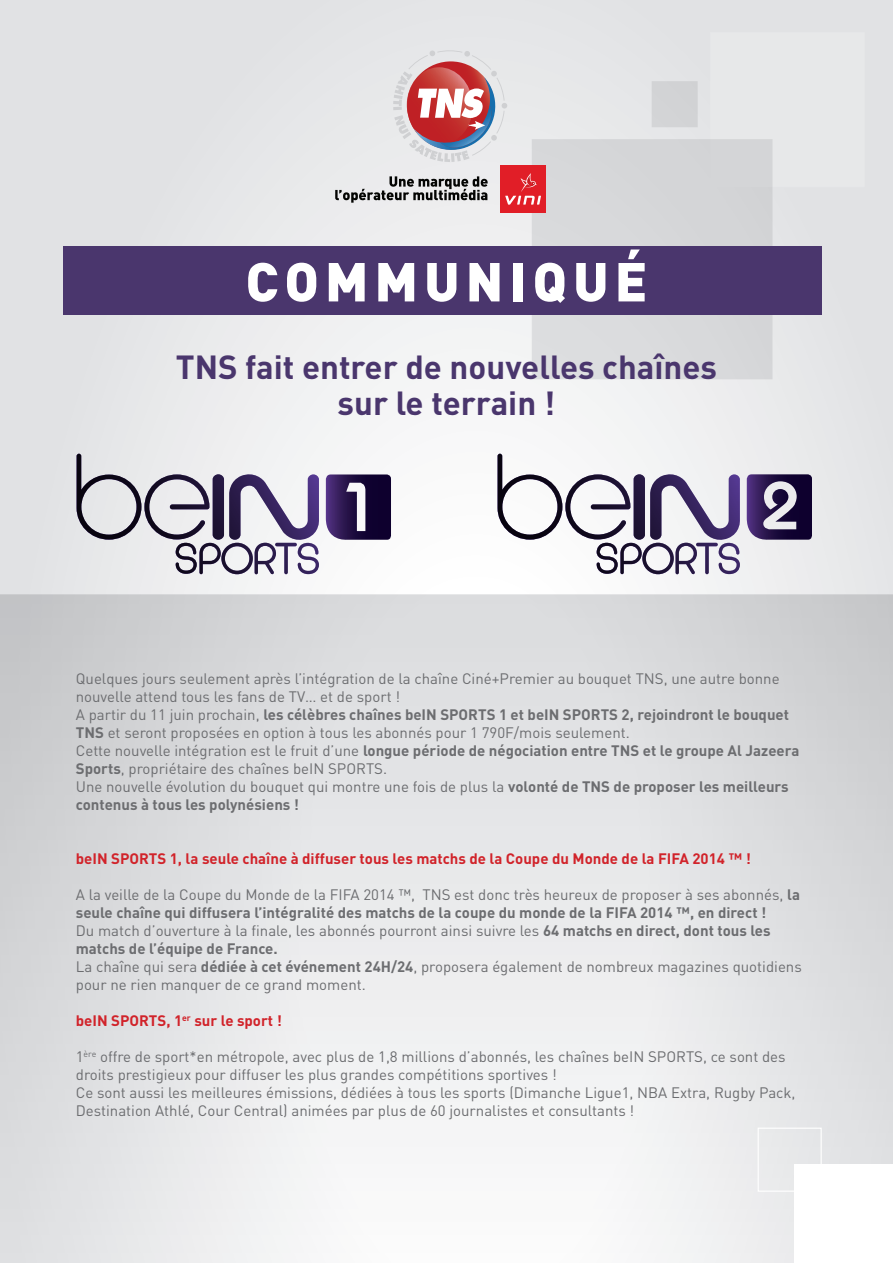
<style>
.page{position:relative;width:893px;height:1263px;background:#fff}
.page>*{position:absolute;margin:0;border:0;box-sizing:border-box;transform-origin:0 0}
.t1{font:900 54px "DIN";letter-spacing:.11em;color:#fff}
.t2{font:700 33px "DIN";color:#4a366d}
.t3{font:15px/18px "DIN";color:#6c6d70}
.t4{font:700 15px/18px "DIN";color:#6c6d70}
.t5{font:700 15px "DIN";color:#d1232a}
.s1{font-weight:700}
.s2{font-weight:400}
</style>
<div class="page">
<img style="left:0;top:0;width:893px;height:1263px">
<div style="left:64px;top:247px;width:758px;height:68px;background:#4a366d"></div>
<svg style="left:393px;top:50px;width:114px;height:112px"></svg>
<div style="left:500px;top:165px;width:46px;height:48px;background:#e11e27"></div>
<svg style="left:505px;top:173px;width:36px;height:32px"></svg>
<svg style="left:335px;top:176px;width:153px;height:27px"></svg>
<div style="left:794px;top:1164px;width:99px;height:99px;background:#fff"></div>
<div style="left:758px;top:1127px;width:64px;height:65px;border:1px solid #fff"></div>
<svg style="left:326px;top:474px;width:65px;height:67px"></svg>
<svg style="left:77px;top:454px;width:243px;height:120px"></svg>
<svg style="left:747px;top:474px;width:65px;height:67px"></svg>
<svg style="left:497px;top:454px;width:244px;height:120px"></svg>
<p class="t1" style="left:246px;top:246px;width:403px">COMMUNIQUÉ</p>
<p class="t2" style="left:176px;top:346px;width:543px">TNS fait entrer de nouvelles chaînes</p>
<p class="t2" style="left:338px;top:382px;width:219px">sur le terrain !</p>
<p class="t3" style="left:76px;top:669px;width:705px">Quelques jours seulement après l’intégration de la chaîne Ciné+Premier au bouquet TNS, une autre bonne nouvelle attend tous les fans de TV… et de sport !</p>
<p class="t3" style="left:76px;top:705px;width:715px">A partir du 11 juin prochain, <span class="s1">les célèbres chaînes beIN SPORTS 1 et beIN SPORTS 2, rejoindront le bouquet<br>TNS</span> et seront proposées en option à tous les abonnés pour 1 790F/mois seulement.</p>
<p class="t3" style="left:76px;top:741px;width:725px">Cette nouvelle intégration est le fruit d’une <span class="s1">longue période de négociation entre TNS et le groupe Al Jazeera<br>Sports</span>, propriétaire des chaînes beIN SPORTS.</p>
<p class="t4" style="left:76px;top:777px;width:714px"><span class="s2">Une nouvelle évolution du bouquet qui montre une fois de plus la</span> volonté de TNS de proposer les meilleurs contenus à tous les polynésiens !</p>
<p class="t5" style="left:76px;top:849px;width:677px">beIN SPORTS 1, la seule chaîne à diffuser tous les matchs de la Coupe du Monde de la FIFA 2014 ™ !</p>
<p class="t4" style="left:76px;top:885px;width:726px"><span class="s2">A la veille de la Coupe du Monde de la FIFA 2014 ™, TNS est donc très heureux de proposer à ses abonnés,</span> la seule chaîne qui diffusera l’intégralité des matchs de la coupe du monde de la FIFA 2014 ™, en direct !</p>
<p class="t3" style="left:76px;top:921px;width:696px">Du match d’ouverture à la finale, les abonnés pourront ainsi suivre les <span class="s1">64 matchs en direct, dont tous les matchs de l’équipe de France.</span></p>
<p class="t3" style="left:76px;top:957px;width:727px">La chaîne qui sera <span class="s1">dédiée à cet événement 24H/24</span>, proposera également de nombreux magazines quotidiens pour ne rien manquer de ce grand moment.</p>
<p class="t5" style="left:76px;top:1011px;width:208px">beIN SPORTS, 1<sup>er</sup> sur le sport !</p>
<p class="t3" style="left:76px;top:1047px;width:711px">1<sup>ère</sup> offre de sport*en métropole, avec plus de 1,8 millions d’abonnés, les chaînes beIN SPORTS, ce sont des droits prestigieux pour diffuser les plus grandes compétitions sportives !</p>
<p class="t3" style="left:76px;top:1083px;width:721px">Ce sont aussi les meilleures émissions, dédiées à tous les sports (Dimanche Ligue1, NBA Extra, Rugby Pack,<br>Destination Athlé, Cour Central) animées par plus de 60 journalistes et consultants !</p>
</div>
